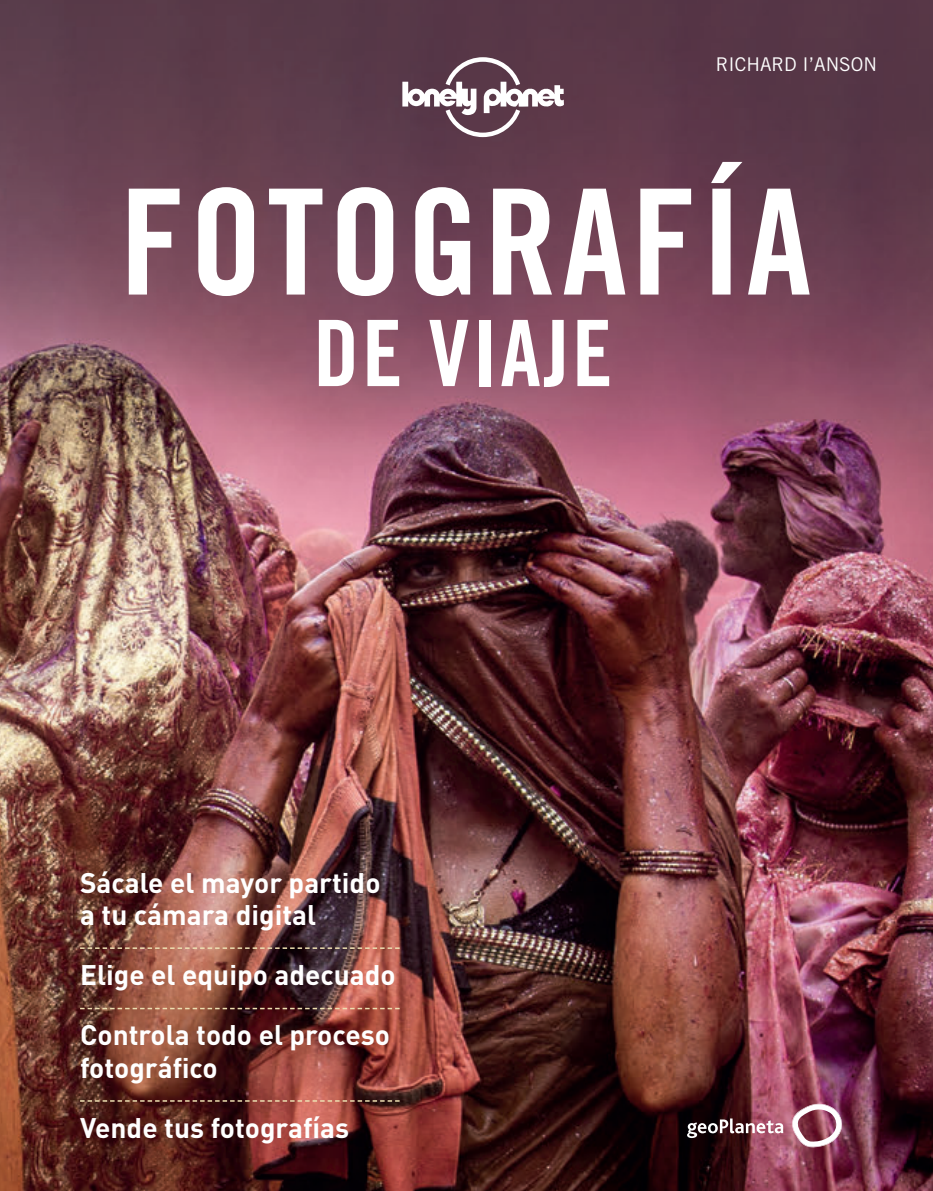
<style>
.page{position:relative;width:933px;height:1191px;background:#fff}
.page>*{position:absolute;margin:0;border:0;box-sizing:border-box;transform-origin:0 0}
.t1{font:146.6px "Trade Gothic Bold Cond Twenty";letter-spacing:.03em;color:#fff}
.t2{font:91.6px "Trade Gothic Bold Cond Twenty";letter-spacing:.03em;color:#fff}
.t3{font:700 28px/60.4px "DIN";color:#fff}
.t4{font:18.8px "Trade Gothic LT Std";color:#fff}
</style>
<div class="page">
<img style="left:0;top:0;width:932px;height:1190px">
<svg style="left:402px;top:57px;width:162px;height:80px"></svg>
<svg style="left:80px;top:947px;width:319px;height:1px"></svg>
<svg style="left:80px;top:1007px;width:319px;height:2px"></svg>
<svg style="left:80px;top:1099px;width:319px;height:2px"></svg>
<svg style="left:687px;top:1118px;width:96px;height:19px"></svg>
<svg style="left:791px;top:1101px;width:51px;height:46px"></svg>
<p class="t4" style="left:716px;top:53px;width:163px">RICHARD I’ANSON</p>
<h1 class="t1" style="left:120px;top:153px;width:693px">FOTOGRAFÍA</h1>
<h2 class="t2" style="left:313px;top:298px;width:301px">DE VIAJE</h2>
<p class="t3" style="left:80px;top:865px;width:302px;line-height:32px">Sácale el mayor partido a tu cámara digital</p>
<p class="t3" style="left:80px;top:943px;width:317px">Elige el equipo adecuado<br>Controla todo el proceso</p>
<p class="t3" style="left:80px;top:1035px;width:271px">fotográfico<br>Vende tus fotografías</p>
</div>
